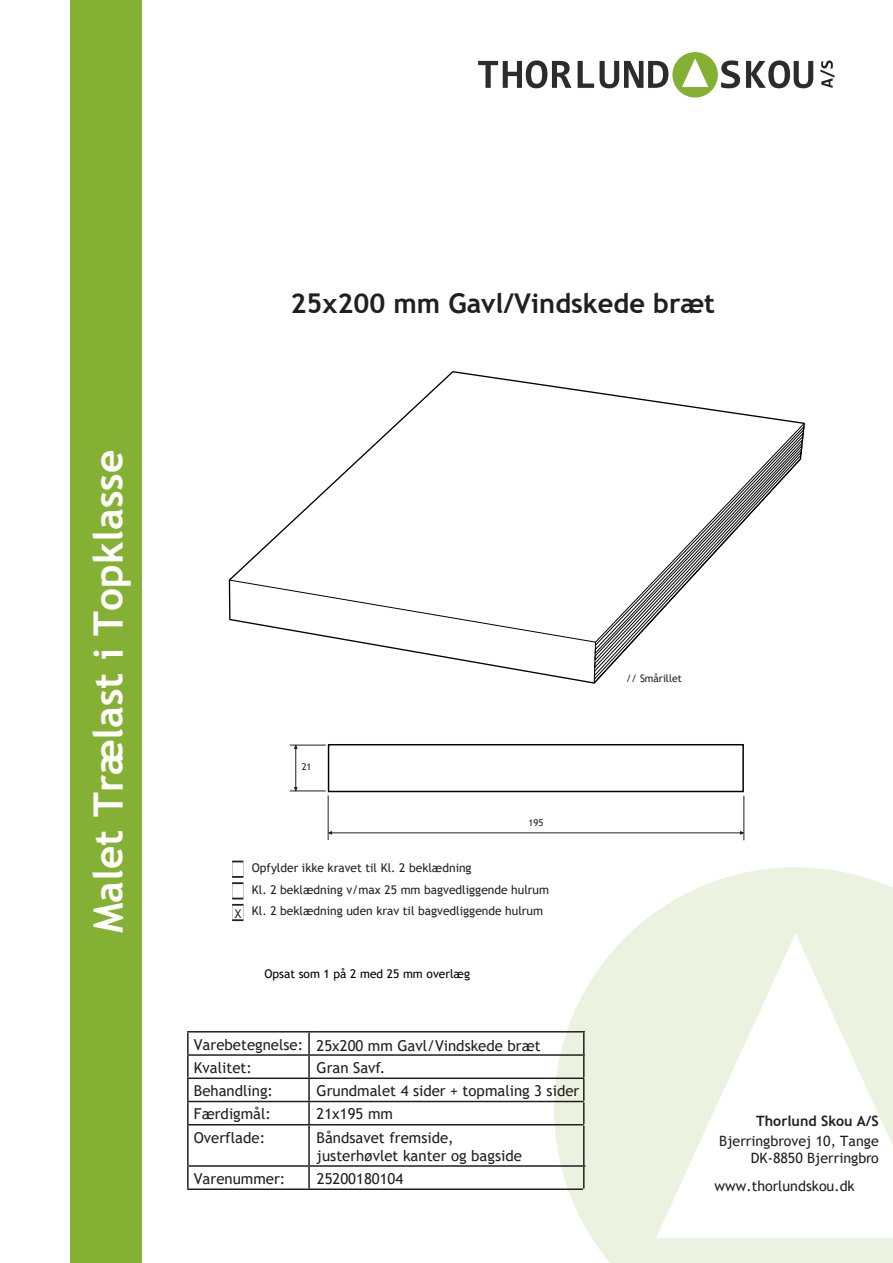
<style>
.page{position:relative;width:893px;height:1263px;background:#fff}
.page>*{position:absolute;margin:0;border:0;box-sizing:border-box;transform-origin:0 0}
.t1{font:700 40.65px "Trebuchet MS";color:#fff}
.t2{font:700 27.15px "Trebuchet MS";color:#231f20}
.t3{font:15px/21.8px "Trebuchet MS";color:#231f20}
.t4{font:14.25px/17.1px "Trebuchet MS";color:#231f20;text-align:right}
.t5{font:700 14.25px "Trebuchet MS";color:#231f20}
.t6{font:12px/21.3px "Trebuchet MS";color:#231f20}
.t7{font:12px "Trebuchet MS";color:#000}
.t8{font:10.35px "Trebuchet MS";color:#231f20}
.t9{font:9.3px "Trebuchet MS";color:#231f20}
</style>
<div class="page">
<svg style="left:554px;top:867px;width:339px;height:396px;fill:#ebf2df"></svg>
<svg style="left:656px;top:933px;width:237px;height:305px"></svg>
<div style="left:70px;top:0;width:71px;height:1263px;background:#84b133"></div>
<div style="left:672px;top:52px;width:46px;height:46px;background:#84b133;border-radius:50%"></div>
<svg style="left:478px;top:60px;width:93px;height:28px"></svg>
<svg style="left:578px;top:61px;width:16px;height:27px"></svg>
<svg style="left:600px;top:61px;width:68px;height:27px"></svg>
<svg style="left:721px;top:60px;width:19px;height:28px"></svg>
<svg style="left:746px;top:60px;width:67px;height:28px"></svg>
<svg style="left:820px;top:61px;width:14px;height:27px"></svg>
<svg style="left:682px;top:58px;width:26px;height:29px"></svg>
<svg style="left:228px;top:371px;width:571px;height:227px"></svg>
<svg style="left:229px;top:458px;width:369px;height:226px"></svg>
<svg style="left:595px;top:422px;width:210px;height:10px"></svg>
<svg style="left:594px;top:426px;width:210px;height:254px"></svg>
<hr style="left:290px;top:745px;width:36px;height:1px;background:#231f20">
<hr style="left:290px;top:790px;width:36px;height:1px;background:#231f20">
<hr style="left:295px;top:745px;width:1px;height:46px;background:#231f20">
<svg style="left:294px;top:745px;width:4px;height:4px"></svg>
<hr style="left:329px;top:832px;width:414px;height:1px;background:#231f20">
<hr style="left:328px;top:795px;width:1px;height:45px;background:#231f20">
<hr style="left:743px;top:796px;width:1px;height:44px;background:#231f20">
<div style="left:328px;top:744px;width:416px;height:48px;border:1px solid #000001"></div>
<svg style="left:232px;top:861px;width:12px;height:60px"></svg>
<hr style="left:187px;top:1031px;width:131px;height:1px;background:#231f20">
<hr style="left:187px;top:1032px;width:2px;height:22px;background:#231f20">
<hr style="left:318px;top:1031px;width:267px;height:1px;background:#231f20">
<hr style="left:308px;top:1032px;width:2px;height:22px;background:#231f20">
<hr style="left:583px;top:1032px;width:2px;height:22px;background:#231f20">
<hr style="left:187px;top:1054px;width:131px;height:2px;background:#231f20">
<hr style="left:187px;top:1056px;width:2px;height:21px;background:#231f20">
<hr style="left:318px;top:1054px;width:267px;height:2px;background:#231f20">
<hr style="left:308px;top:1056px;width:2px;height:21px;background:#231f20">
<hr style="left:583px;top:1056px;width:2px;height:21px;background:#231f20">
<hr style="left:187px;top:1077px;width:131px;height:2px;background:#231f20">
<hr style="left:187px;top:1079px;width:2px;height:22px;background:#231f20">
<hr style="left:318px;top:1077px;width:266px;height:2px;background:#231f20">
<hr style="left:308px;top:1079px;width:2px;height:22px;background:#231f20">
<hr style="left:583px;top:1079px;width:2px;height:22px;background:#231f20">
<hr style="left:187px;top:1101px;width:131px;height:1px;background:#231f20">
<hr style="left:187px;top:1102px;width:2px;height:22px;background:#231f20">
<hr style="left:318px;top:1101px;width:266px;height:1px;background:#231f20">
<hr style="left:308px;top:1102px;width:2px;height:22px;background:#231f20">
<hr style="left:583px;top:1102px;width:2px;height:22px;background:#231f20">
<hr style="left:187px;top:1124px;width:131px;height:1px;background:#231f20">
<hr style="left:187px;top:1125px;width:2px;height:40px;background:#231f20">
<hr style="left:318px;top:1124px;width:266px;height:1px;background:#231f20">
<hr style="left:308px;top:1125px;width:2px;height:40px;background:#231f20">
<hr style="left:583px;top:1125px;width:2px;height:40px;background:#231f20">
<hr style="left:187px;top:1165px;width:131px;height:2px;background:#231f20">
<hr style="left:187px;top:1167px;width:2px;height:21px;background:#231f20">
<hr style="left:318px;top:1165px;width:267px;height:2px;background:#231f20">
<hr style="left:308px;top:1167px;width:2px;height:21px;background:#231f20">
<hr style="left:583px;top:1167px;width:2px;height:21px;background:#231f20">
<hr style="left:187px;top:1188px;width:131px;height:2px;background:#231f20">
<hr style="left:318px;top:1188px;width:265px;height:2px;background:#231f20">
<h1 class="t1" style="left:83px;top:933px;width:484px;rotate:-90deg">Malet Trælast i Topklasse</h1>
<h2 class="t2" style="left:290px;top:287px;width:426px">25x200 mm Gavl/Vindskede bræt</h2>
<p class="t9" style="left:302px;top:761px;width:11px">21</p>
<p class="t9" style="left:528px;top:817px;width:16px">195</p>
<p class="t6" style="left:235px;top:903px;width:8px">X</p>
<p class="t6" style="left:252px;top:857px;width:299px">Opfylder ikke kravet til Kl. 2 beklædning<br>Kl. 2 beklædning v/max 25 mm bagvedliggende hulrum<br>Kl. 2 beklædning uden krav til bagvedliggende hulrum</p>
<p class="t7" style="left:264px;top:966px;width:207px">Opsat som 1 på 2 med 25 mm overlæg</p>
<p class="t3" style="left:194px;top:1035px;width:348px">Varebetegnelse: 25x200 mm Gavl/Vindskede bræt<br>Kvalitet:</p>
<p class="t3" style="left:317px;top:1057px;width:70px">Gran Savf.</p>
<p class="t3" style="left:194px;top:1080px;width:81px">Behandling:</p>
<p class="t3" style="left:317px;top:1080px;width:264px">Grundmalet 4 sider + topmaling 3 sider</p>
<p class="t3" style="left:194px;top:1103px;width:79px">Færdigmål:</p>
<p class="t3" style="left:317px;top:1103px;width:78px">21x195 mm</p>
<p class="t3" style="left:194px;top:1126px;width:73px">Overflade:</p>
<p class="t3" style="left:317px;top:1128px;width:207px;line-height:18px">Båndsavet fremside, justerhøvlet kanter og bagside</p>
<p class="t3" style="left:194px;top:1167px;width:93px">Varenummer:</p>
<p class="t3" style="left:317px;top:1167px;width:88px">25200180104</p>
<p class="t8" style="left:626px;top:671px;width:57px">// Smårillet</p>
<p class="t5" style="left:756px;top:1111px;width:124px">Thorlund Skou A/S</p>
<p class="t4" style="left:719px;top:1132px;width:161px">Bjerringbrovej 10, Tange<br>DK-8850 Bjerringbro</p>
<p class="t4" style="left:715px;top:1177px;width:142px">www.thorlundskou.dk</p>
</div>
